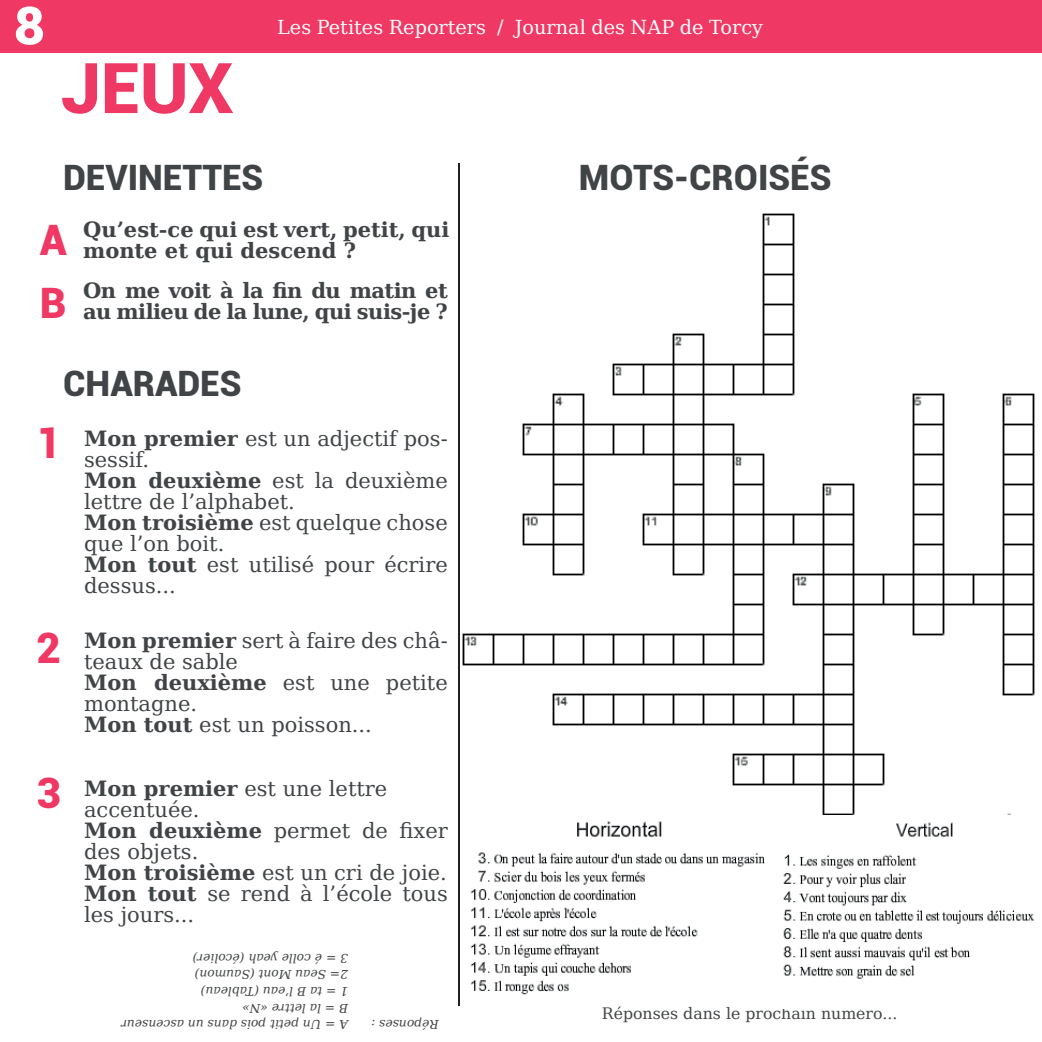
<style>
.page{position:relative;width:1042px;height:1042px;background:#fff}
.page>*{position:absolute;margin:0;border:0;box-sizing:border-box;transform-origin:0 0}
.t1{font:900 70px "Roboto";color:#ef3864}
.t2{font:900 52.5px "Roboto";color:#fff}
.t3{font:900 42px/62.8px "Roboto";color:#ef3864}
.t4{font:900 35px "Roboto";color:#414446}
.t5{font:21px/21px "DejaVu Serif";color:#414446}
.t6{font:700 21px/21px "DejaVu Serif";letter-spacing:-.025em;color:#414446}
.t7{font:700 21px/21px "DejaVu Serif";color:#414446}
.t8{font:19.25px "DejaVu Serif";color:#fff}
.t9{font:15.75px "DejaVu Serif";color:#414446}
.t10{font:italic 12.25px/16.6px "DejaVu Serif";color:#414446}
.s1{font-weight:700}
</style>
<div class="page">
<img style="left:459px;top:203px;width:576px;height:612px">
<img style="left:470px;top:821px;width:295px;height:174px">
<hr style="left:458px;top:163px;width:1px;height:842px;background:#231f20">
<div style="left:0;top:0;width:1042px;height:52px;background:#ef3864"></div>
<img style="left:783px;top:822px;width:252px;height:157px">
<svg style="left:794px;top:822px;width:66px;height:9px"></svg>
<h2 class="t2" style="left:14px;top:-12px;width:32px">8</h2>
<h1 class="t1" style="left:62px;top:39px;width:173px">JEUX</h1>
<p class="t8" style="left:277px;top:12px;width:487px">Les Petites Reporters / Journal des NAP de Torcy</p>
<h3 class="t4" style="left:63px;top:152px;width:202px">DEVINETTES</h3>
<p class="t7" style="left:83px;top:218px;width:368px">Qu’est-ce qui est vert, petit, qui monte et qui descend ?</p>
<p class="t6" style="left:83px;top:280px;width:366px">On me voit à la fin du matin et au milieu de la lune, qui suis-je ?</p>
<h3 class="t3" style="left:40px;top:207px;width:28px">A<br>B</h3>
<h3 class="t4" style="left:63px;top:358px;width:180px">CHARADES</h3>
<p class="t5" style="left:84px;top:427px;width:365px"><span class="s1">Mon premier</span> est un adjectif pos&shy;sessif.<br><span class="s1">Mon deuxième</span> est la deuxième lettre de l’alphabet.<br><span class="s1">Mon troisième</span> est quelque chose que l’on boit.<br><span class="s1">Mon tout</span> est utilisé pour écrire dessus...</p>
<p class="t5" style="left:84px;top:629px;width:365px"><span class="s1">Mon premier</span> sert à faire des châ&shy;teaux de sable<br><span class="s1">Mon deuxième</span> est une petite montagne.<br><span class="s1">Mon tout</span> est un poisson...</p>
<h3 class="t3" style="left:37px;top:410px;width:26px">1</h3>
<h3 class="t3" style="left:37px;top:615px;width:26px">2</h3>
<h3 class="t3" style="left:37px;top:759px;width:26px">3</h3>
<p class="t5" style="left:84px;top:777px;width:365px"><span class="s1">Mon premier</span> est une lettre accentuée.<br><span class="s1">Mon deuxième</span> permet de fixer des objets.<br><span class="s1">Mon troisième</span> est un cri de joie.<br><span class="s1">Mon tout</span> se rend à l’école tous les jours...</p>
<p class="t10" style="left:348px;top:1016px;width:157px;rotate:-180deg">B = la lettre «N»<br>1 = ta B l’eau (Tableau)<br>2= Seau Mont (Saumon)<br>3 = é colle yeah (écolier)</p>
<p class="t10" style="left:348px;top:1033px;width:228px;rotate:-180deg">A = Un petit pois dans un ascenseur</p>
<p class="t10" style="left:439px;top:1033px;width:69px;rotate:-180deg">Réponses :</p>
<h3 class="t4" style="left:579px;top:152px;width:254px">MOTS-CROISÉS</h3>
<p class="t9" style="left:602px;top:1002px;width:297px">Réponses dans le prochain numéro...</p>
</div>
